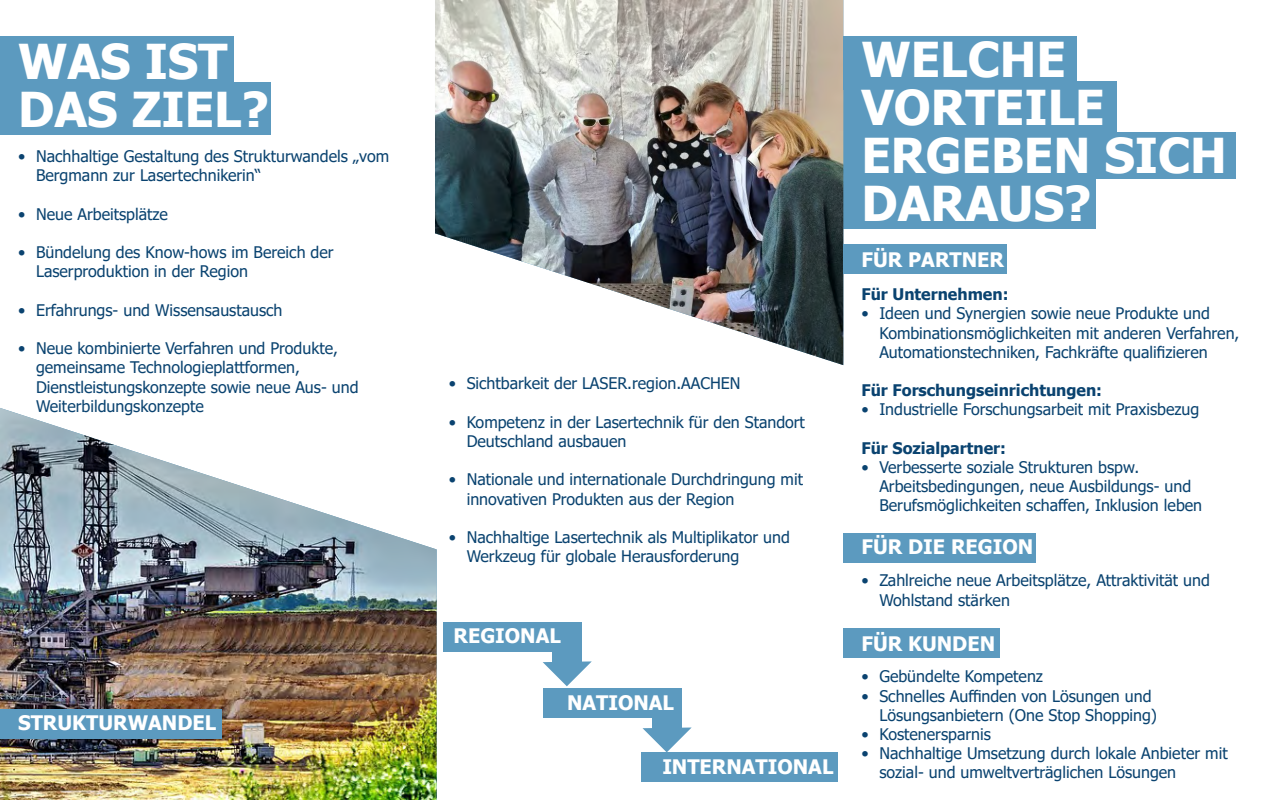
<style>
.page{position:relative;width:1280px;height:800px;background:#fff}
.page>*{position:absolute;margin:0;border:0;box-sizing:border-box;transform-origin:0 0}
.t1{font:700 48px/48px "Tahoma";color:#fff}
.t2{font:700 20px "Tahoma";color:#fff}
.t3{font:16px/19.2px "Tahoma";color:#0a4370}
.t4{font:700 16px "Tahoma";color:#0a4370}
</style>
<div class="page">
<div style="left:552px;top:622px;width:30px;height:49px;background:#5c9abf"></div>
<div style="left:843px;top:179px;width:253px;height:50px;background:#5c9abf"></div>
<div style="left:843px;top:81px;width:274px;height:57px;background:#5c9abf"></div>
<div style="left:843px;top:132px;width:393px;height:47px;background:#5c9abf"></div>
<img style="left:435px;top:0;width:408px;height:365px">
<div style="left:0;top:36px;width:233px;height:50px;background:#5c9abf"></div>
<div style="left:0;top:82px;width:271px;height:53px;background:#5c9abf"></div>
<img style="left:0;top:408px;width:437px;height:392px">
<div style="left:0;top:709px;width:222px;height:29px;background:#5c9abf"></div>
<div style="left:843px;top:36px;width:234px;height:54px;background:#5c9abf"></div>
<div style="left:843px;top:244px;width:164px;height:30px;background:#5c9abf"></div>
<div style="left:843px;top:533px;width:193px;height:30px;background:#5c9abf"></div>
<div style="left:843px;top:628px;width:157px;height:30px;background:#5c9abf"></div>
<div style="left:443px;top:622px;width:138px;height:30px;background:#5c9abf"></div>
<svg style="left:543px;top:661px;width:49px;height:25px"></svg>
<div style="left:652px;top:688px;width:30px;height:49px;background:#5c9abf"></div>
<div style="left:543px;top:688px;width:138px;height:30px;background:#5c9abf"></div>
<svg style="left:643px;top:728px;width:48px;height:24px"></svg>
<div style="left:641px;top:752px;width:196px;height:30px;background:#5c9abf"></div>
<h1 class="t1" style="left:18px;top:40px;width:252px">WAS IST<br>DAS ZIEL?</h1>
<p class="t3" style="left:36px;top:148px;width:355px;text-indent:-18px">• Nachhaltige Gestaltung des Strukturwandels „vom<br>Bergmann zur Lasertechnikerin“</p>
<p class="t3" style="left:18px;top:205px;width:151px">• Neue Arbeitsplätze</p>
<p class="t3" style="left:36px;top:244px;width:299px;text-indent:-18px">• Bündelung des Know-hows im Bereich der<br>Laserproduktion in der Region</p>
<p class="t3" style="left:18px;top:301px;width:266px">• Erfahrungs- und Wissensaustausch</p>
<p class="t3" style="left:36px;top:340px;width:324px;text-indent:-18px">• Neue kombinierte Verfahren und Produkte, gemeinsame Technologieplattformen, Dienstleistungskonzepte sowie neue Aus- und Weiterbildungskonzepte</p>
<p class="t2" style="left:18px;top:708px;width:200px">STRUKTURWANDEL</p>
<p class="t3" style="left:449px;top:375px;width:293px">• Sichtbarkeit der LASER.region.AACHEN</p>
<p class="t3" style="left:467px;top:413px;width:340px;text-indent:-18px">• Kompetenz in der Lasertechnik für den Standort<br>Deutschland ausbauen</p>
<p class="t3" style="left:467px;top:471px;width:338px;text-indent:-18px">• Nationale und internationale Durchdringung mit innovativen Produkten aus der Region</p>
<p class="t3" style="left:467px;top:529px;width:325px;text-indent:-18px">• Nachhaltige Lasertechnik als Multiplikator und<br>Werkzeug für globale Herausforderung</p>
<p class="t2" style="left:454px;top:622px;width:109px">REGIONAL</p>
<p class="t2" style="left:567px;top:689px;width:108px">NATIONAL</p>
<p class="t2" style="left:662px;top:753px;width:173px">INTERNATIONAL</p>
<h1 class="t1" style="left:861px;top:37px;width:367px">WELCHE<br>VORTEILE<br>ERGEBEN SICH<br>DARAUS?</h1>
<p class="t2" style="left:861px;top:246px;width:144px">FÜR PARTNER</p>
<p class="t4" style="left:861px;top:283px;width:149px">Für Unternehmen:</p>
<p class="t3" style="left:879px;top:305px;width:362px;text-indent:-18px">• Ideen und Synergien sowie neue Produkte und<br>Kombinationsmöglichkeiten mit anderen Verfahren,<br>Automationstechniken, Fachkräfte qualifizieren</p>
<p class="t4" style="left:861px;top:379px;width:242px">Für Forschungseinrichtungen:</p>
<p class="t3" style="left:861px;top:401px;width:339px">• Industrielle Forschungsarbeit mit Praxisbezug</p>
<p class="t4" style="left:861px;top:437px;width:146px">Für Sozialpartner:</p>
<p class="t3" style="left:879px;top:458px;width:324px;text-indent:-18px">• Verbesserte soziale Strukturen bspw.<br>Arbeitsbedingungen, neue Ausbildungs- und<br>Berufsmöglichkeiten schaffen, Inklusion leben</p>
<p class="t2" style="left:861px;top:532px;width:173px">FÜR DIE REGION</p>
<p class="t3" style="left:879px;top:572px;width:332px;text-indent:-18px">• Zahlreiche neue Arbeitsplätze, Attraktivität und<br>Wohlstand stärken</p>
<p class="t2" style="left:861px;top:630px;width:135px">FÜR KUNDEN</p>
<p class="t3" style="left:861px;top:668px;width:183px">• Gebündelte Kompetenz</p>
<p class="t3" style="left:879px;top:687px;width:279px;text-indent:-18px">• Schnelles Auffinden von Lösungen und<br>Lösungsanbietern (One Stop Shopping)</p>
<p class="t3" style="left:861px;top:725px;width:131px">• Kostenersparnis</p>
<p class="t3" style="left:879px;top:745px;width:350px;text-indent:-18px">• Nachhaltige Umsetzung durch lokale Anbieter mit sozial- und umweltverträglichen Lösungen</p>
</div>
